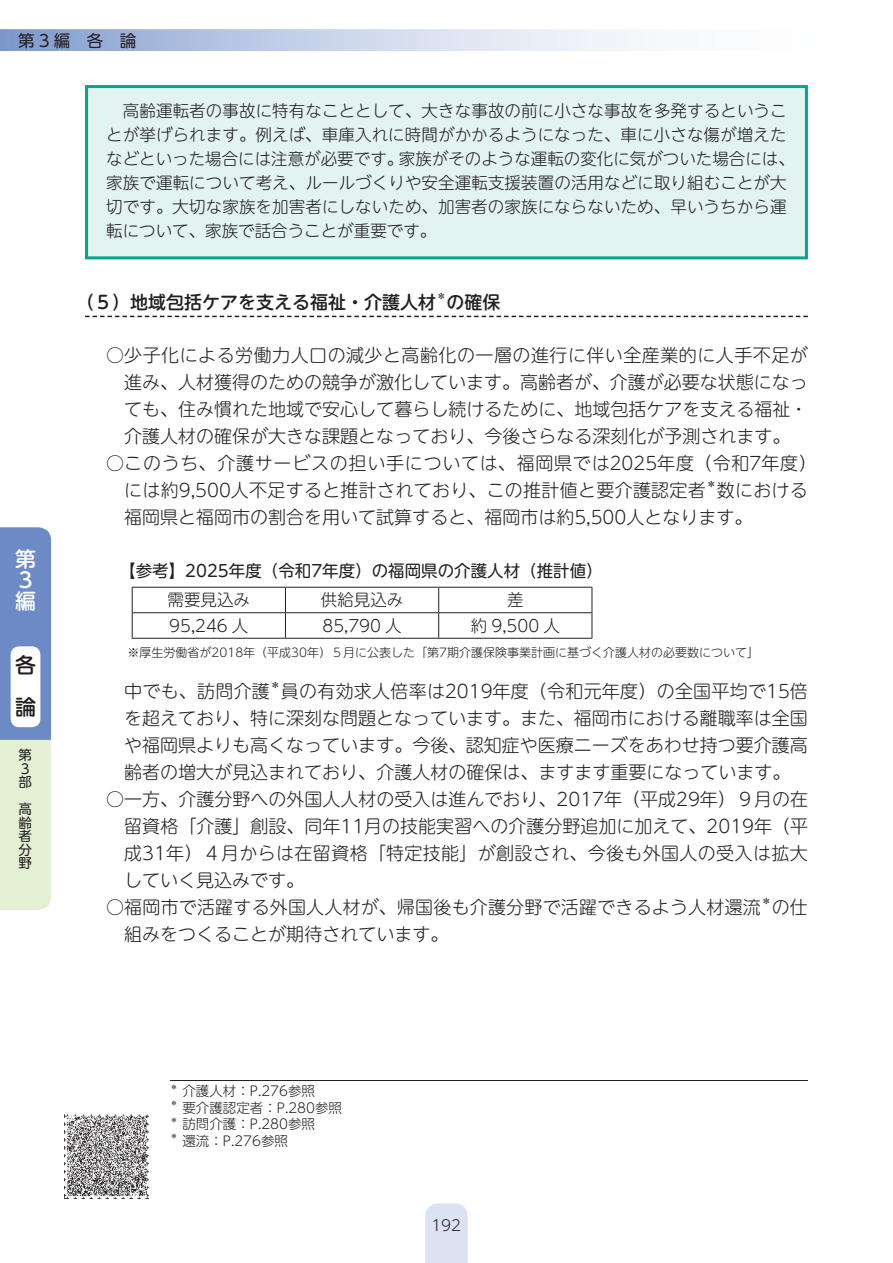
<style>
.page{position:relative;width:893px;height:1263px;background:#fff}
.page>*{position:absolute;margin:0;border:0;box-sizing:border-box;transform-origin:0 0}
.t1{font:500 21px/21px "UD Shin M Go Pro";color:#fff}
.t2{font:500 21px/42px "UD Shin M Go Pro";color:#231f20}
.t3{font:300 18px/27px "UD Shin M Go Pro";color:#231f20;text-align:justify}
.t4{font:500 18px "UD Shin M Go Pro";color:#231f20}
.t5{font:300 16.5px/24px "UD Shin M Go Pro";letter-spacing:.005em;color:#231f20}
.t6{font:16.5px "UD Shin M Go Pro";color:#231f20}
.t7{font:300 15px "UD Shin M Go Pro";color:#231f20}
.t8{font:300 13.5px "UD Shin M Go Pro";color:#231f20}
.t9{font:13.5px/13.5px "UD Shin M Go Pro";color:#231f20}
.t10{font:300 12px "UD Shin M Go Pro";color:#231f20}
.t11{font:300 10.5px "UD Shin M Go Pro";color:#231f20}
.t12{font:500 10.5px "UD Shin M Go Pro";color:#231f20}
.t13{font:300 7.8px "UD Shin M Go Pro";color:#231f20}
</style>
<div class="page">
<div style="left:425px;top:1203px;width:43px;height:60px;background:#dbe2f2"></div>
<svg style="left:0;top:30px;width:643px;height:21px;background:#c2cfe7"></svg>
<svg style="left:0;top:527px;width:51px;height:383px;background:#b3c6d3"></svg>
<div style="left:85px;top:85px;width:723px;height:174px;background:#e3f3f0;border:3px solid #00a78e"></div>
<svg style="left:85px;top:316px;width:723px;height:1px"></svg>
<hr style="left:170px;top:1080px;width:638px;height:1px;background:#231f20">
<hr style="left:132px;top:587px;width:153px;height:1px;background:#231f20">
<hr style="left:285px;top:587px;width:154px;height:1px;background:#231f20">
<hr style="left:439px;top:587px;width:153px;height:1px;background:#231f20">
<hr style="left:132px;top:612px;width:153px;height:1px;background:#231f20">
<svg style="left:132px;top:588px;width:1px;height:50px"></svg>
<hr style="left:285px;top:612px;width:154px;height:1px;background:#231f20">
<svg style="left:285px;top:588px;width:1px;height:50px"></svg>
<hr style="left:439px;top:612px;width:153px;height:1px;background:#231f20">
<svg style="left:438px;top:588px;width:1px;height:50px"></svg>
<svg style="left:592px;top:588px;width:1px;height:50px"></svg>
<hr style="left:132px;top:638px;width:153px;height:1px;background:#231f20">
<hr style="left:285px;top:638px;width:154px;height:1px;background:#231f20">
<hr style="left:439px;top:638px;width:153px;height:1px;background:#231f20">
<img style="left:64px;top:1114px;width:84px;height:85px">
<p class="t6" style="left:18px;top:27px;width:120px">第 3 編　各　論</p>
<p class="t1" style="left:15px;top:547px;width:22px">第<br>３編</p>
<p class="t2" style="left:15px;top:643px;width:22px">各論</p>
<p class="t9" style="left:18px;top:748px;width:15px">第<br>３部</p>
<p class="t9" style="left:18px;top:802px;width:15px;text-align:justify">高齢者分野</p>
<p class="t5" style="left:106px;top:97px;width:690px">　高齢運転者の事故に特有なこととして、大きな事故の前に小さな事故を多発するということが挙げられます。例えば、車庫入れに時間がかかるようになった、車に小さな傷が増えたなどといった場合には注意が必要です。家族がそのような運転の変化に気がついた場合には、家族で運転について考え、ルールづくりや安全運転支援装置の活用などに取り組むことが大切です。大切な家族を加害者にしないため、加害者の家族にならないため、早いうちから運転について、家族で話合うことが重要です。</p>
<p class="t4" style="left:76px;top:288px;width:361px">（５）地域包括ケアを支える福祉・介護人材</p>
<p class="t12" style="left:436px;top:288px;width:12px">＊</p>
<p class="t4" style="left:447px;top:288px;width:55px">の確保</p>
<p class="t3" style="left:124px;top:340px;width:685px;text-indent:-18px">○少子化による労働力人口の減少と高齢化の一層の進行に伴い全産業的に人手不足が進み、人材獲得のための競争が激化しています。高齢者が、介護が必要な状態になっても、住み慣れた地域で安心して暮らし続けるために、地域包括ケアを支える福祉・介護人材の確保が大きな課題となっており、今後さらなる深刻化が予測されます。</p>
<p class="t3" style="left:124px;top:448px;width:694px;text-indent:-18px">○このうち、介護サービスの担い手については、福岡県では2025年度（令和7年度）には約9,500人不足すると推計されており、この推計値と要介護認定者</p>
<p class="t11" style="left:706px;top:475px;width:12px">＊</p>
<p class="t3" style="left:124px;top:475px;width:685px;text-indent:592px">数における福岡県と福岡市の割合を用いて試算すると、福岡市は約5,500人となります。</p>
<p class="t6" style="left:119px;top:558px;width:485px">【参考】2025年度（令和7年度）の福岡県の介護人材（推計値）</p>
<p class="t5" style="left:168px;top:587px;width:84px">需要見込み</p>
<p class="t5" style="left:321px;top:587px;width:84px">供給見込み</p>
<p class="t5" style="left:507px;top:587px;width:18px">差</p>
<p class="t5" style="left:169px;top:613px;width:81px">95,246 人</p>
<p class="t5" style="left:322px;top:613px;width:81px">85,790 人</p>
<p class="t5" style="left:471px;top:613px;width:90px">約 9,500 人</p>
<p class="t10" style="left:128px;top:643px;width:633px">※厚生労働省が2018年（平成30年）５月に公表した「第7期介護保険事業計画に基づく介護人材の必要数について」</p>
<p class="t3" style="left:124px;top:677px;width:147px">中でも、訪問介護</p>
<p class="t11" style="left:270px;top:677px;width:12px">＊</p>
<p class="t3" style="left:124px;top:677px;width:685px;text-indent:157px">員の有効求人倍率は2019年度（令和元年度）の全国平均で15倍を超えており、特に深刻な問題となっています。また、福岡市における離職率は全国や福岡県よりも高くなっています。今後、認知症や医療ニーズをあわせ持つ要介護高齢者の増大が見込まれており、介護人材の確保は、ますます重要になっています。</p>
<p class="t3" style="left:124px;top:785px;width:685px;text-indent:-18px">○一方、介護分野への外国人人材の受入は進んでおり、2017年（平成29年）９月の在留資格「介護」創設、同年11月の技能実習への介護分野追加に加えて、2019年（平成31年）４月からは在留資格「特定技能」が創設され、今後も外国人の受入は拡大していく見込みです。</p>
<p class="t3" style="left:106px;top:893px;width:656px">○福岡市で活躍する外国人人材が、帰国後も介護分野で活躍できるよう人材還流</p>
<p class="t11" style="left:761px;top:893px;width:12px">＊</p>
<p class="t3" style="left:772px;top:893px;width:38px">の仕</p>
<p class="t3" style="left:124px;top:920px;width:325px">組みをつくることが期待されています。</p>
<p class="t13" style="left:170px;top:1080px;width:9px">＊</p>
<p class="t8" style="left:182px;top:1080px;width:134px">介護人材：P.276参照</p>
<p class="t13" style="left:170px;top:1097px;width:9px">＊</p>
<p class="t8" style="left:182px;top:1097px;width:161px">要介護認定者：P.280参照</p>
<p class="t13" style="left:170px;top:1113px;width:9px">＊</p>
<p class="t8" style="left:182px;top:1113px;width:134px">訪問介護：P.280参照</p>
<p class="t13" style="left:170px;top:1130px;width:9px">＊</p>
<p class="t8" style="left:182px;top:1130px;width:107px">還流：P.276参照</p>
<p class="t7" style="left:431px;top:1213px;width:31px">192</p>
</div>
